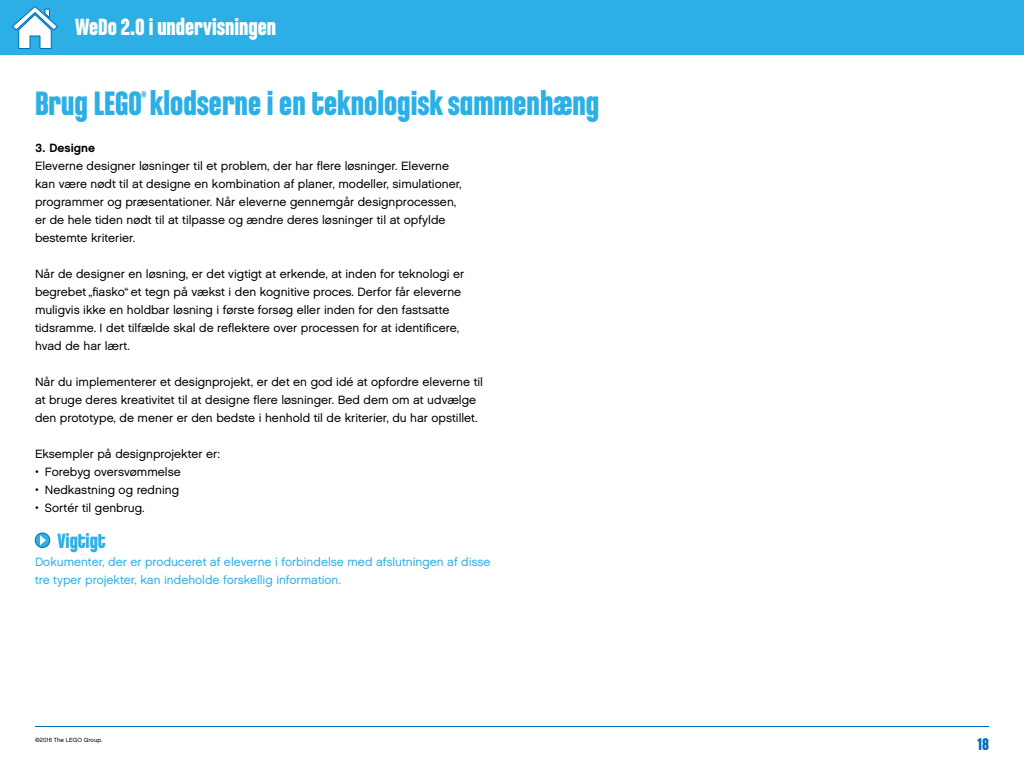
<style>
.page{position:relative;width:1024px;height:768px;background:#fff}
.page>*{position:absolute;margin:0;border:0;box-sizing:border-box;transform-origin:0 0}
.t1{font:700 36px "LEGO Chalet Comprime 80";color:#2cafe5}
.t2{font:700 25px "LEGO Chalet Comprime 80";color:#fff}
.t3{font:700 22px "LEGO Chalet Comprime 80";color:#2cafe5}
.t4{font:700 18px "LEGO Chalet Comprime 80";color:#006cb7}
.t5{font:12px/18px "LEGO Chalet 60";color:#000}
.t6{font:12px/18px "LEGO Chalet 60";color:#2cafe5}
.t7{font:700 12px "LEGO Chalet 60";color:#000}
.t8{font:6px "LEGO Chalet 60";color:#000}
</style>
<div class="page">
<div style="left:0;top:0;width:1024px;height:55px;background:#2cafe5"></div>
<hr style="left:35px;top:726px;width:954px;height:2px;background:#006cb7">
<svg style="left:12px;top:6px;width:46px;height:43px"></svg>
<div style="left:35px;top:533px;width:15px;height:15px;background:#2cafe5;border-radius:50%"></div>
<div style="left:35px;top:533px;width:15px;height:15px;border:1px solid #006cb7;border-radius:50%"></div>
<svg style="left:40px;top:535px;width:6px;height:10px"></svg>
<h2 class="t2" style="left:75px;top:12px;width:203px">WeDo 2.0 i undervisningen</h2>
<h1 class="t1" style="left:35px;top:82px;width:566px">Brug LEGO<sup>®</sup> klodserne i en teknologisk sammenhæng</h1>
<p class="t7" style="left:35px;top:140px;width:62px">3. Designe</p>
<p class="t5" style="left:35px;top:156px;width:428px">Eleverne designer løsninger til et problem, der har flere løsninger. Eleverne kan være nødt til at designe en kombination af planer, modeller, simulationer, programmer og præsentationer. Når eleverne gennemgår designprocessen, er de hele tiden nødt til at tilpasse og ændre deres løsninger til at opfylde bestemte kriterier.</p>
<p class="t5" style="left:35px;top:264px;width:431px">Når de designer en løsning, er det vigtigt at erkende, at inden for teknologi er begrebet „fiasko“ et tegn på vækst i den kognitive proces. Derfor får eleverne muligvis ikke en holdbar løsning i første forsøg eller inden for den fastsatte tidsramme. I det tilfælde skal de reflektere over processen for at identificere, hvad de har lært.</p>
<p class="t5" style="left:35px;top:372px;width:450px">Når du implementerer et designprojekt, er det en god idé at opfordre eleverne til at bruge deres kreativitet til at designe flere løsninger. Bed dem om at udvælge den prototype, de mener er den bedste i henhold til de kriterier, du har opstillet.</p>
<p class="t5" style="left:35px;top:444px;width:187px">Eksempler på designprojekter er:</p>
<p class="t5" style="left:35px;top:462px;width:147px">• Forebyg oversvømmelse</p>
<p class="t5" style="left:35px;top:480px;width:146px">• Nedkastning og redning</p>
<p class="t5" style="left:35px;top:498px;width:111px">• Sortér til genbrug.</p>
<h3 class="t3" style="left:58px;top:527px;width:50px">Vigtigt</h3>
<p class="t6" style="left:35px;top:552px;width:457px">Dokumenter, der er produceret af eleverne i forbindelse med afslutningen af disse tre typer projekter, kan indeholde forskellig information.</p>
<p class="t8" style="left:35px;top:736px;width:69px">©2016 The LEGO Group.</p>
<h3 class="t4" style="left:977px;top:734px;width:13px">18</h3>
</div>
